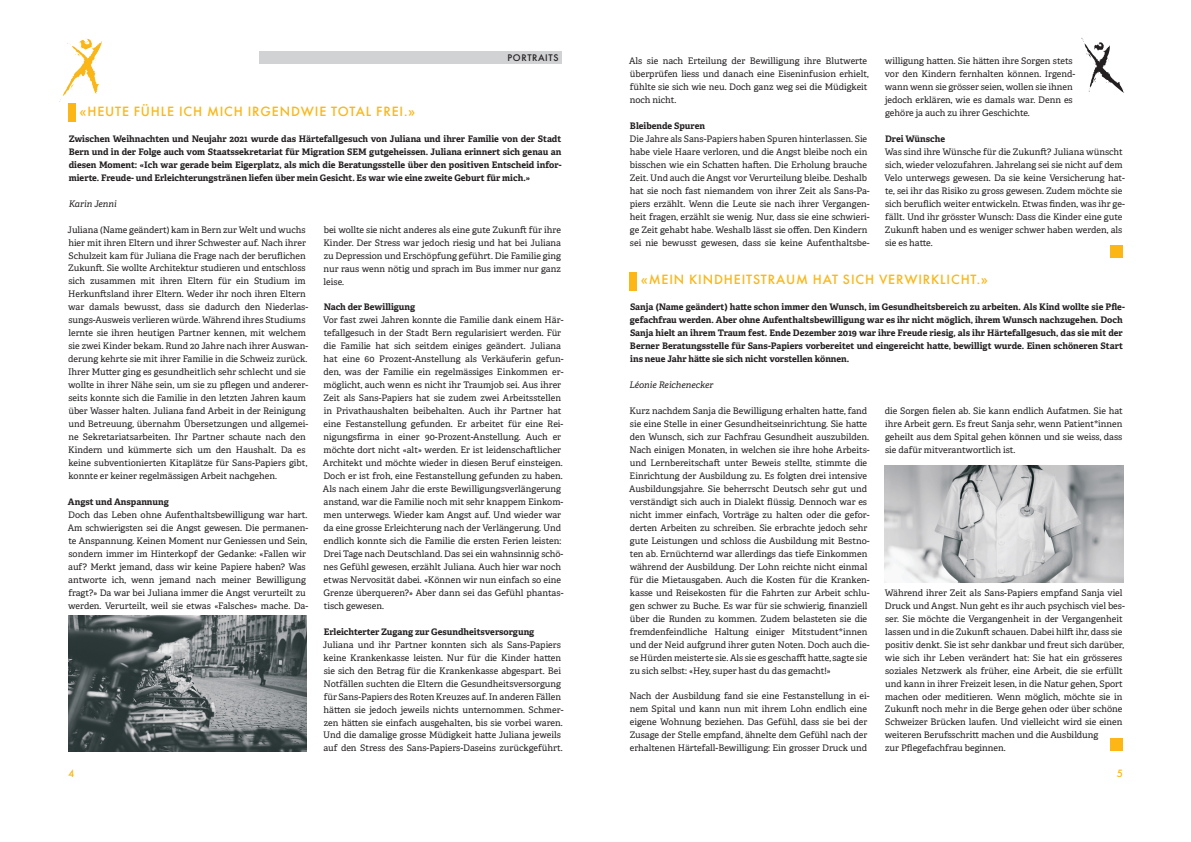
<style>
.page{position:relative;width:1191px;height:842px;background:#fff}
.page>*{position:absolute;margin:0;border:0;box-sizing:border-box;transform-origin:0 0}
.t1{font:500 14px "Futura PT";letter-spacing:.06em;color:#fcb615}
.t2{font:500 11px "Futura PT";color:#fcb615}
.t3{font:500 10px "Futura PT";letter-spacing:.06em;color:#231f20}
.t4{font:9px/13px "Adelle";color:#231f20}
.t5{font:700 9px/13px "Adelle";color:#231f20;text-align:justify}
.t6{font:italic 9px "Adelle";color:#231f20}
</style>
<div class="page">
<img style="left:59px;top:38px;width:43px;height:68px">
<svg style="left:1081px;top:38px;width:43px;height:55px"></svg>
<div style="left:259px;top:51px;width:302px;height:13px;background:#d1d2d4"></div>
<div style="left:68px;top:103px;width:7px;height:19px;background:#fcb615"></div>
<div style="left:1109px;top:245px;width:13px;height:13px;background:#fcb615"></div>
<div style="left:1110px;top:738px;width:13px;height:13px;background:#fcb615"></div>
<div style="left:629px;top:272px;width:7px;height:19px;background:#fcb615"></div>
<img style="left:68px;top:615px;width:238px;height:136px">
<img style="left:885px;top:465px;width:238px;height:118px">
<p class="t3" style="left:507px;top:52px;width:53px">PORTRAITS</p>
<h1 class="t1" style="left:79px;top:103px;width:337px">«HEUTE FÜHLE ICH MICH IRGENDWIE TOTAL FREI.»</h1>
<p class="t5" style="left:69px;top:132px;width:494px">Zwischen Weihnachten und Neujahr 2021 wurde das Härtefallgesuch von Juliana und ihrer Familie von der Stadt Bern und in der Folge auch vom Staatssekretariat für Migration SEM gutgeheissen. Juliana erinnert sich genau an diesen Moment: «Ich war gerade beim Eigerplatz, als mich die Beratungsstelle über den positiven Entscheid infor&shy;mierte. Freude- und Erleichterungstränen liefen über mein Gesicht. Es war wie eine zweite Geburt für mich.»</p>
<p class="t6" style="left:69px;top:198px;width:49px">Karin Jenni</p>
<p class="t4" style="left:68px;top:223px;width:242px">Juliana (Name geändert) kam in Bern zur Welt und wuchs hier mit ihren Eltern und ihrer Schwester auf. Nach ihrer Schulzeit kam für Juliana die Frage nach der beruflichen Zukunft. Sie wollte Architektur studieren und entschloss sich zusammen mit ihren Eltern für ein Studium im Herkunftsland ihrer Eltern. Weder ihr noch ihren Eltern war damals bewusst, dass sie dadurch den Niederlas&shy;sungs-Ausweis verlieren würde. Während ihres Studiums lernte sie ihren heutigen Partner kennen, mit welchem sie zwei Kinder bekam. Rund 20 Jahre nach ihrer Auswan&shy;derung kehrte sie mit ihrer Familie in die Schweiz zurück.<br>Ihrer Mutter ging es gesundheitlich sehr schlecht und sie wollte in ihrer Nähe sein, um sie zu pflegen und anderer&shy;seits konnte sich die Familie in den letzten Jahren kaum über Wasser halten. Juliana fand Arbeit in der Reinigung und Betreuung, übernahm Übersetzungen und allgemei&shy;ne Sekretariatsarbeiten. Ihr Partner schaute nach den Kindern und kümmerte sich um den Haushalt. Da es keine subventionierten Kitaplätze für Sans-Papiers gibt, konnte er keiner regelmässigen Arbeit nachgehen.</p>
<p class="t5" style="left:68px;top:495px;width:102px">Angst und Anspannung</p>
<p class="t4" style="left:68px;top:508px;width:242px">Doch das Leben ohne Aufenthaltsbewilligung war hart.<br>Am schwierigsten sei die Angst gewesen. Die permanen&shy;te Anspannung. Keinen Moment nur Geniessen und Sein, sondern immer im Hinterkopf der Gedanke: «Fallen wir auf? Merkt jemand, dass wir keine Papiere haben? Was antworte ich, wenn jemand nach meiner Bewilligung fragt?» Da war bei Juliana immer die Angst verurteilt zu werden. Verurteilt, weil sie etwas «Falsches» mache. Da-</p>
<p class="t4" style="left:323px;top:223px;width:239px;text-align:justify">bei wollte sie nicht anderes als eine gute Zukunft für ihre Kinder. Der Stress war jedoch riesig und hat bei Juliana zu Depression und Erschöpfung geführt. Die Familie ging nur raus wenn nötig und sprach im Bus immer nur ganz leise.</p>
<p class="t5" style="left:324px;top:301px;width:93px">Nach der Bewilligung</p>
<p class="t4" style="left:323px;top:314px;width:242px">Vor fast zwei Jahren konnte die Familie dank einem Här&shy;tefallgesuch in der Stadt Bern regularisiert werden. Für die Familie hat sich seitdem einiges geändert. Juliana hat eine 60 Prozent-Anstellung als Verkäuferin gefun&shy;den, was der Familie ein regelmässiges Einkommen er&shy;möglicht, auch wenn es nicht ihr Traumjob sei. Aus ihrer Zeit als Sans-Papiers hat sie zudem zwei Arbeitsstellen in Privathaushalten beibehalten. Auch ihr Partner hat eine Festanstellung gefunden. Er arbeitet für eine Rei&shy;nigungsfirma in einer 90-Prozent-Anstellung. Auch er möchte dort nicht «alt» werden. Er ist leidenschaftlicher Architekt und möchte wieder in diesen Beruf einsteigen.<br>Doch er ist froh, eine Festanstellung gefunden zu haben.<br>Als nach einem Jahr die erste Bewilligungsverlängerung anstand, war die Familie noch mit sehr knappem Einkom&shy;men unterwegs. Wieder kam Angst auf. Und wieder war da eine grosse Erleichterung nach der Verlängerung. Und endlich konnte sich die Familie die ersten Ferien leisten:<br>Drei Tage nach Deutschland. Das sei ein wahnsinnig schö&shy;nes Gefühl gewesen, erzählt Juliana. Auch hier war noch etwas Nervosität dabei. «Können wir nun einfach so eine Grenze überqueren?» Aber dann sei das Gefühl phantas&shy;tisch gewesen.</p>
<p class="t5" style="left:324px;top:625px;width:212px">Erleichterter Zugang zur Gesundheitsversorgung</p>
<p class="t4" style="left:323px;top:638px;width:242px">Juliana und ihr Partner konnten sich als Sans-Papiers keine Krankenkasse leisten. Nur für die Kinder hatten sie sich den Betrag für die Krankenkasse abgespart. Bei Notfällen suchten die Eltern die Gesundheitsversorgung für Sans-Papiers des Roten Kreuzes auf. In anderen Fällen hätten sie jedoch jeweils nichts unternommen. Schmer&shy;zen hätten sie einfach ausgehalten, bis sie vorbei waren.<br>Und die damalige grosse Müdigkeit hatte Juliana jeweils auf den Stress des Sans-Papiers-Daseins zurückgeführt.</p>
<p class="t4" style="left:629px;top:54px;width:241px">Als sie nach Erteilung der Bewilligung ihre Blutwerte überprüfen liess und danach eine Eiseninfusion erhielt, fühlte sie sich wie neu. Doch ganz weg sei die Müdigkeit noch nicht.</p>
<p class="t5" style="left:630px;top:119px;width:77px">Bleibende Spuren</p>
<p class="t4" style="left:629px;top:132px;width:242px">Die Jahre als Sans-Papiers haben Spuren hinterlassen. Sie habe viele Haare verloren, und die Angst bleibe noch ein bisschen wie ein Schatten haften. Die Erholung brauche Zeit. Und auch die Angst vor Verurteilung bleibe. Deshalb hat sie noch fast niemandem von ihrer Zeit als Sans-Pa&shy;piers erzählt. Wenn die Leute sie nach ihrer Vergangen&shy;heit fragen, erzählt sie wenig. Nur, dass sie eine schwieri&shy;ge Zeit gehabt habe. Weshalb lässt sie offen. Den Kindern sei nie bewusst gewesen, dass sie keine Aufenthaltsbe-</p>
<p class="t4" style="left:885px;top:54px;width:192px">willigung hatten. Sie hätten ihre Sorgen stets vor den Kindern fernhalten können. Irgend&shy;wann wenn sie grösser seien, wollen sie ihnen jedoch erklären, wie es damals war. Denn es gehöre ja auch zu ihrer Geschichte.</p>
<p class="t5" style="left:885px;top:132px;width:61px">Drei Wünsche</p>
<p class="t4" style="left:884px;top:145px;width:242px">Was sind ihre Wünsche für die Zukunft? Juliana wünscht sich, wieder velozufahren. Jahrelang sei sie nicht auf dem Velo unterwegs gewesen. Da sie keine Versicherung hat&shy;te, sei ihr das Risiko zu gross gewesen. Zudem möchte sie sich beruflich weiter entwickeln. Etwas finden, was ihr ge&shy;fällt. Und ihr grösster Wunsch: Dass die Kinder eine gute Zukunft haben und es weniger schwer haben werden, als sie es hatte.</p>
<h1 class="t1" style="left:641px;top:271px;width:348px">«MEIN KINDHEITSTRAUM HAT SICH VERWIRKLICHT.»</h1>
<p class="t5" style="left:630px;top:301px;width:496px;text-align:left">Sanja (Name geändert) hatte schon immer den Wunsch, im Gesundheitsbereich zu arbeiten. Als Kind wollte sie Pfle&shy;gefachfrau werden. Aber ohne Aufenthaltsbewilligung war es ihr nicht möglich, ihrem Wunsch nachzugehen. Doch Sanja hielt an ihrem Traum fest. Ende Dezember 2019 war ihre Freude riesig, als ihr Härtefallgesuch, das sie mit der Berner Beratungsstelle für Sans-Papiers vorbereitet und eingereicht hatte, bewilligt wurde. Einen schöneren Start ins neue Jahr hätte sie sich nicht vorstellen können.</p>
<p class="t6" style="left:629px;top:379px;width:85px">Léonie Reichenecker</p>
<p class="t4" style="left:629px;top:405px;width:242px">Kurz nachdem Sanja die Bewilligung erhalten hatte, fand sie eine Stelle in einer Gesundheitseinrichtung. Sie hatte den Wunsch, sich zur Fachfrau Gesundheit auszubilden.<br>Nach einigen Monaten, in welchen sie ihre hohe Arbeits&shy;und Lernbereitschaft unter Beweis stellte, stimmte die Einrichtung der Ausbildung zu. Es folgten drei intensive Ausbildungsjahre. Sie beherrscht Deutsch sehr gut und verständigt sich auch in Dialekt flüssig. Dennoch war es nicht immer einfach, Vorträge zu halten oder die gefor&shy;derten Arbeiten zu schreiben. Sie erbrachte jedoch sehr gute Leistungen und schloss die Ausbildung mit Bestno&shy;ten ab. Ernüchternd war allerdings das tiefe Einkommen während der Ausbildung. Der Lohn reichte nicht einmal für die Mietausgaben. Auch die Kosten für die Kranken&shy;kasse und Reisekosten für die Fahrten zur Arbeit schlu&shy;gen schwer zu Buche. Es war für sie schwierig, finanziell über die Runden zu kommen. Zudem belasteten sie die fremdenfeindliche Haltung einiger Mitstudent*innen und der Neid aufgrund ihrer guten Noten. Doch auch die&shy;se Hürden meisterte sie. Als sie es geschafft hatte, sagte sie zu sich selbst: «Hey, super hast du das gemacht!»</p>
<p class="t4" style="left:629px;top:690px;width:241px">Nach der Ausbildung fand sie eine Festanstellung in ei&shy;nem Spital und kann nun mit ihrem Lohn endlich eine eigene Wohnung beziehen. Das Gefühl, dass sie bei der Zusage der Stelle empfand, ähnelte dem Gefühl nach der erhaltenen Härtefall-Bewilligung: Ein grosser Druck und</p>
<p class="t4" style="left:885px;top:405px;width:239px;text-align:justify">die Sorgen fielen ab. Sie kann endlich Aufatmen. Sie hat ihre Arbeit gern. Es freut Sanja sehr, wenn Patient*innen geheilt aus dem Spital gehen können und sie weiss, dass sie dafür mitverantwortlich ist.</p>
<p class="t4" style="left:884px;top:586px;width:242px">Während ihrer Zeit als Sans-Papiers empfand Sanja viel Druck und Angst. Nun geht es ihr auch psychisch viel bes&shy;ser. Sie möchte die Vergangenheit in der Vergangenheit lassen und in die Zukunft schauen. Dabei hilft ihr, dass sie positiv denkt. Sie ist sehr dankbar und freut sich darüber, wie sich ihr Leben verändert hat: Sie hat ein grösseres soziales Netzwerk als früher, eine Arbeit, die sie erfüllt und kann in ihrer Freizeit lesen, in die Natur gehen, Sport machen oder meditieren. Wenn möglich, möchte sie in Zukunft noch mehr in die Berge gehen oder über schöne Schweizer Brücken laufen. Und vielleicht wird sie einen weiteren Berufsschritt machen und die Ausbildung<br>zur Pflegefachfrau beginnen.</p>
<p class="t2" style="left:68px;top:767px;width:8px">4</p>
<p class="t2" style="left:1116px;top:767px;width:8px">5</p>
</div>
